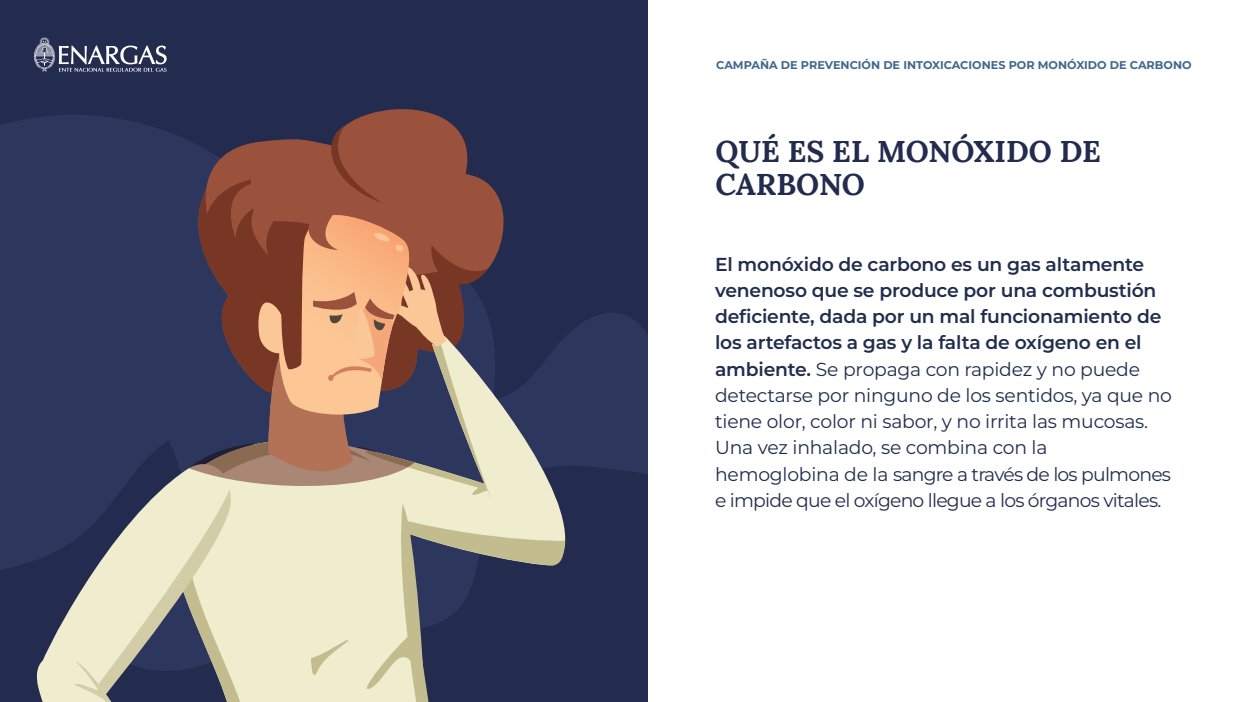
<style>
.page{position:relative;width:1260px;height:702px;background:#fff}
.page>*{position:absolute;margin:0;border:0;box-sizing:border-box;transform-origin:0 0}
.t1{font:700 30px/33.8px "Lora";letter-spacing:-.005em;color:#232b4e}
.t2{font:18.75px/26.2px "Montserrat";letter-spacing:-.01em;color:#212d4e}
.t3{font:700 11.25px "Montserrat";color:#40678f}
.s1{font-weight:600}
</style>
<div class="page">
<div style="left:0;top:0;width:647px;height:702px;background:#232b4e"></div>
<svg style="left:0;top:115px;width:647px;height:454px;fill:#2d375e"></svg>
<svg style="left:176px;top:109px;width:355px;height:17px"></svg>
<svg style="left:33px;top:126px;width:533px;height:576px"></svg>
<svg style="left:34px;top:37px;width:133px;height:35px"></svg>
<p class="t3" style="left:716px;top:58px;width:477px">CAMPAÑA DE PREVENCIÓN DE INTOXICACIONES POR MONÓXIDO DE CARBONO</p>
<h1 class="t1" style="left:715px;top:131px;width:387px">QUÉ ES EL MONÓXIDO DE<br>CARBONO</h1>
<p class="t2" style="left:715px;top:250px;width:458px"><span class="s1">El monóxido de carbono es un gas altamente venenoso que se produce por una combustión deficiente, dada por un mal funcionamiento de los artefactos a gas y la falta de oxígeno en el ambiente.</span> Se propaga con rapidez y no puede detectarse por ninguno de los sentidos, ya que no tiene olor, color ni sabor, y no irrita las mucosas.<br>Una vez inhalado, se combina con la hemoglobina de la sangre a través de los pulmones e impide que el oxígeno llegue a los órganos vitales.</p>
</div>
